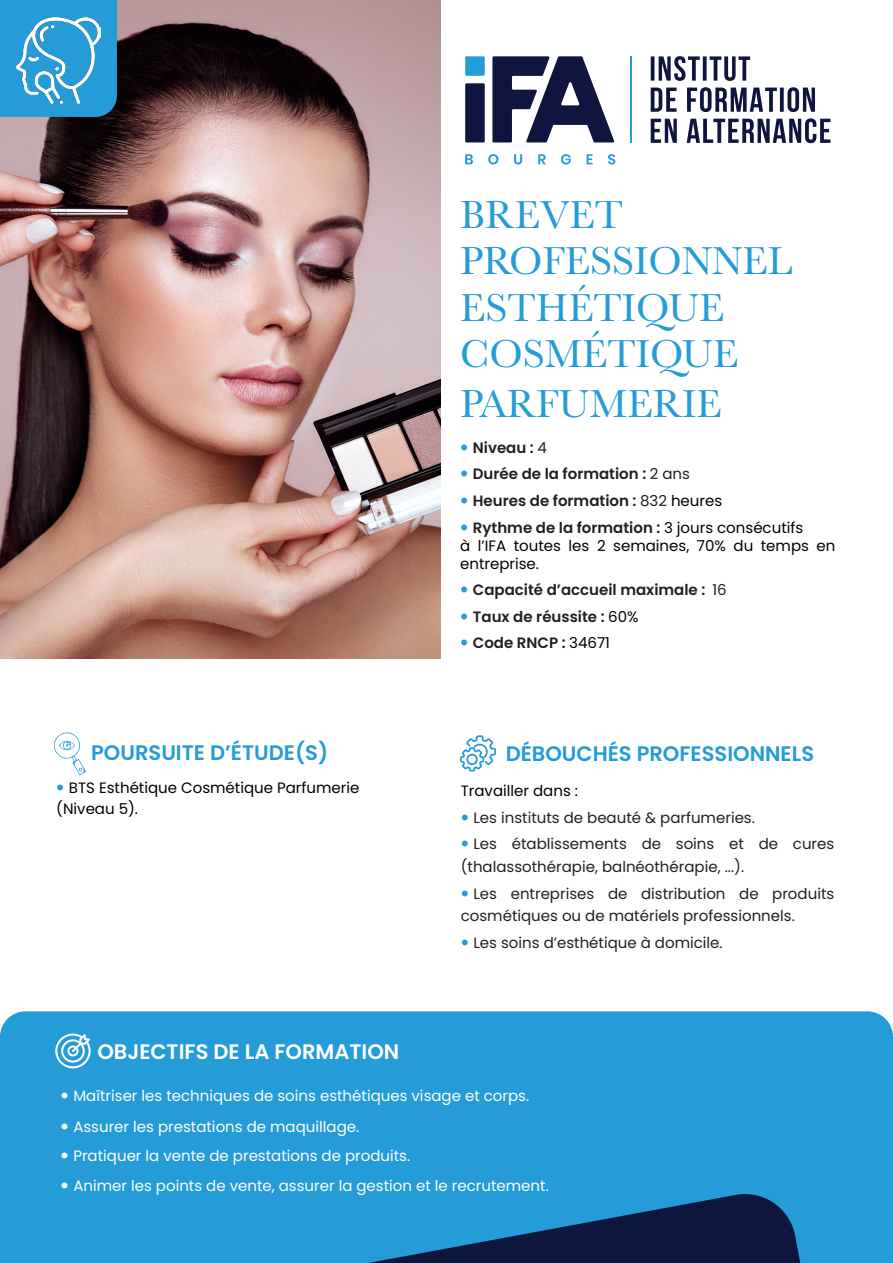
<style>
.page{position:relative;width:893px;height:1263px;background:#fff}
.page>*{position:absolute;margin:0;border:0;box-sizing:border-box;transform-origin:0 0}
.t1{font:40.5px "Baskerville";color:#259bd7}
.t2{font:600 21px "Poppins";color:#259bd7}
.t3{font:600 21px "Poppins";color:#fff}
.t4{font:15px/22.5px "Poppins";color:#231f20}
.t5{font:15px "Poppins";color:#fff}
.t6{font:600 15px "Poppins";color:#231f20}
.REGULAR{font:15px/18px "Poppins";color:#000001}
.s1{font-weight:400}
.s2{font-weight:400;color:#000001}
</style>
<div class="page">
<img style="left:0;top:0;width:440px;height:658px">
<div style="left:0;top:1011px;width:893px;height:252px;background:#259bd7"></div>
<div style="left:0;top:0;width:117px;height:117px;background:#259bd7"></div>
<svg style="left:55px;top:1033px;width:36px;height:35px"></svg>
<svg style="left:54px;top:732px;width:32px;height:43px"></svg>
<svg style="left:460px;top:735px;width:36px;height:36px"></svg>
<svg style="left:215px;top:1190px;width:621px;height:73px;background:#1c6ba0"></svg>
<img style="left:16px;top:17px;width:84px;height:87px">
<svg style="left:651px;top:118px;width:179px;height:25px"></svg>
<svg style="left:651px;top:87px;width:164px;height:25px"></svg>
<svg style="left:651px;top:56px;width:99px;height:25px"></svg>
<hr style="left:630px;top:56px;width:1px;height:87px;background:#259bd7">
<svg style="left:465px;top:154px;width:150px;height:10px"></svg>
<div style="left:465px;top:83px;width:20px;height:59px;background:#0f153e"></div>
<svg style="left:492px;top:56px;width:122px;height:86px"></svg>
<div style="left:465px;top:56px;width:20px;height:20px;background:#259bd7"></div>
<svg style="left:62px;top:1093px;width:6px;height:6px"></svg>
<svg style="left:62px;top:1123px;width:6px;height:6px"></svg>
<svg style="left:62px;top:1152px;width:6px;height:6px"></svg>
<svg style="left:62px;top:1182px;width:6px;height:6px"></svg>
<p class="t1" style="left:460px;top:189px;width:164px">BREVET</p>
<p class="t1" style="left:460px;top:235px;width:334px">PROFESSIONNEL</p>
<p class="t1" style="left:460px;top:282px;width:266px">ESTHÉTIQUE</p>
<p class="t1" style="left:460px;top:328px;width:280px">COSMÉTIQUE</p>
<p class="t1" style="left:460px;top:378px;width:263px">PARFUMERIE</p>
<p class="t2" style="left:91px;top:740px;width:239px">POURSUITE D’ÉTUDE(S)</p>
<p class="REGULAR" style="left:69px;top:779px;width:292px">BTS Esthétique Cosmétique Parfumerie</p>
<p class="REGULAR" style="left:56px;top:800px;width:83px">(Niveau 5).</p>
<p class="t6" style="left:473px;top:439px;width:76px">Niveau : <span class="s1">4</span></p>
<p class="t6" style="left:473px;top:465px;width:219px">Durée de la formation : <span class="s1">2 ans</span></p>
<p class="t6" style="left:473px;top:492px;width:251px">Heures de formation : <span class="s1">832</span> <span class="s2">heures</span></p>
<p class="t6" style="left:473px;top:518px;width:332px">Rythme de la formation : <span class="s2">3 jours consécutifs</span></p>
<p class="REGULAR" style="left:460px;top:536px;width:377px">à l’IFA toutes les 2 semaines, 70% du temps en entreprise.</p>
<p class="t6" style="left:473px;top:581px;width:255px">Capacité d’accueil maximale : <span class="s1">16</span></p>
<p class="t6" style="left:473px;top:608px;width:167px">Taux de réussite : <span class="s2">60%</span></p>
<p class="t6" style="left:473px;top:634px;width:139px">Code RNCP : <span class="s2">34671</span></p>
<p class="t2" style="left:506px;top:741px;width:310px">DÉBOUCHÉS PROFESSIONNELS</p>
<p class="REGULAR" style="left:461px;top:782px;width:119px">Travailler dans :</p>
<p class="t4" style="left:473px;top:806px;width:283px">Les instituts de beauté &amp; parfumeries.</p>
<p class="t4" style="left:461px;top:833px;width:375px;text-indent:13px">Les établissements de soins et de cures (thalassothérapie, balnéothérapie, ...).</p>
<p class="t4" style="left:461px;top:882px;width:375px;text-indent:13px">Les entreprises de distribution de produits cosmétiques ou de matériels professionnels.</p>
<p class="t4" style="left:473px;top:931px;width:251px">Les soins d’esthétique à domicile.</p>
<p class="t3" style="left:97px;top:1039px;width:303px">OBJECTIFS DE LA FORMATION</p>
<p class="t5" style="left:73px;top:1087px;width:457px">Maîtriser les techniques de soins esthétiques visage et corps.</p>
<p class="t5" style="left:73px;top:1117px;width:287px">Assurer les prestations de maquillage.</p>
<p class="t5" style="left:73px;top:1147px;width:338px">Pratiquer la vente de prestations de produits.</p>
<p class="t5" style="left:73px;top:1176px;width:477px">Animer les points de vente, assurer la gestion et le recrutement.</p>
</div>
